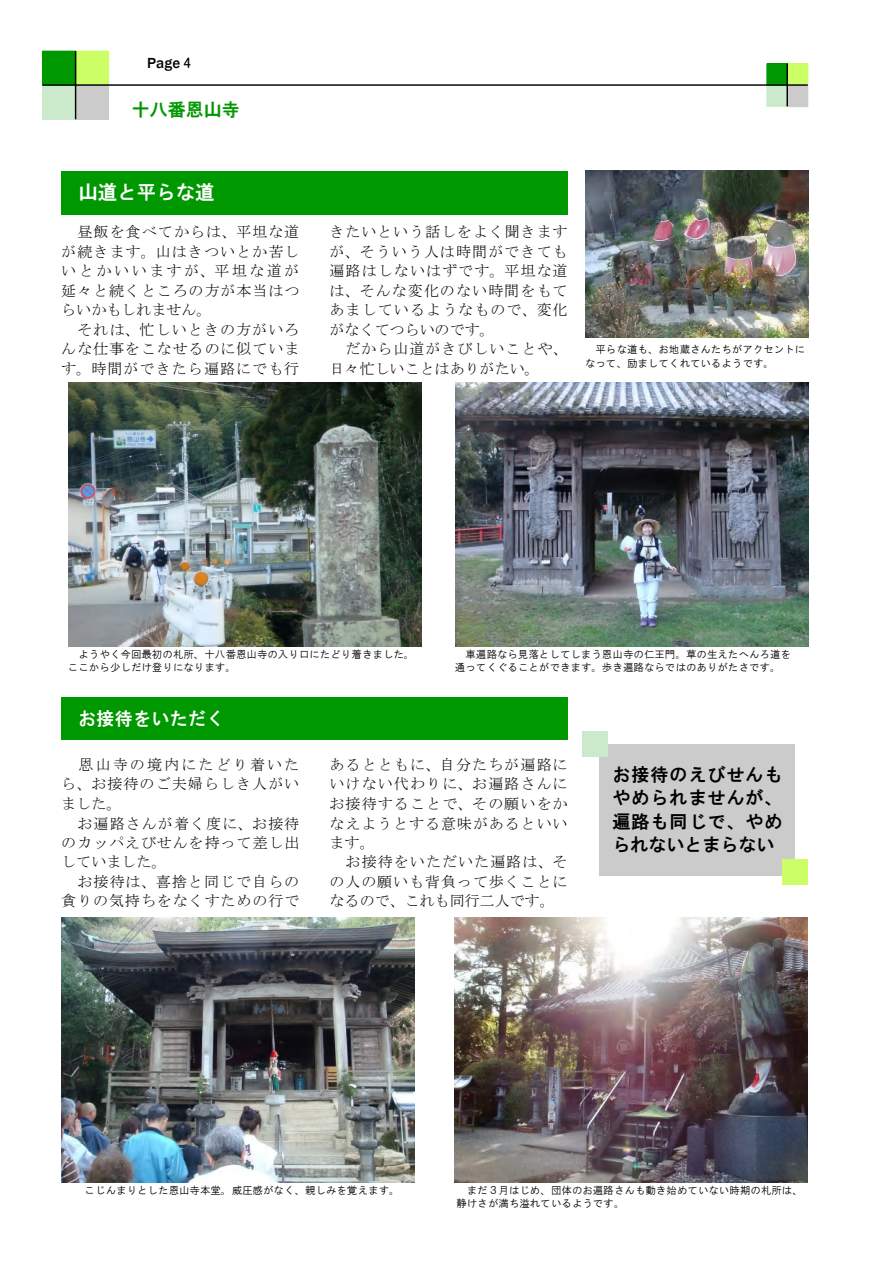
<style>
.page{position:relative;width:893px;height:1263px;background:#fff}
.page>*{position:absolute;margin:0;border:0;box-sizing:border-box;transform-origin:0 0}
.t1{font:19.5px "HG Gothic E";letter-spacing:-.005em;color:#fff}
.t2{font:18px/23.4px "HG Gothic E";letter-spacing:.06em;color:#000;text-align:justify}
.t3{font:18px "HG Gothic E";letter-spacing:.02em;color:#fff}
.t4{font:18px "HG Gothic E";color:#009800}
.t5{font:15px/19.5px "MS Mincho";letter-spacing:.055em;color:#000;text-align:justify}
.t6{font:15px/19.5px "MS Mincho";letter-spacing:.03em;color:#000}
.t7{font:500 15px "Franklin Gothic";color:#000}
.t8{font:10.5px/13.6px "HG Gothic M";letter-spacing:-.005em;color:#000}
.s1{font-family:"MS P Gothic";font-weight:400}
</style>
<div class="page">
<div style="left:600px;top:744px;width:195px;height:132px;background:#cbcbcb"></div>
<div style="left:582px;top:731px;width:26px;height:25px;background:#cbeacb"></div>
<div style="left:783px;top:859px;width:25px;height:26px;background:#cbff65"></div>
<div style="left:61px;top:697px;width:506px;height:42px;background:#009800"></div>
<div style="left:76px;top:51px;width:33px;height:34px;background:#cbff65"></div>
<div style="left:75px;top:51px;width:34px;height:34px;border:1px solid #cbff65"></div>
<div style="left:42px;top:85px;width:33px;height:34px;background:#cbeacb"></div>
<div style="left:42px;top:85px;width:34px;height:34px;border:1px solid #cbeacb"></div>
<div style="left:76px;top:85px;width:33px;height:34px;background:#cbcbcb"></div>
<div style="left:75px;top:85px;width:34px;height:34px;border:1px solid #cbcbcb"></div>
<div style="left:42px;top:51px;width:33px;height:34px;background:#009800"></div>
<div style="left:42px;top:51px;width:34px;height:34px;border:1px solid #009800"></div>
<div style="left:787px;top:64px;width:21px;height:21px;background:#cbff65"></div>
<div style="left:767px;top:85px;width:20px;height:21px;background:#cbeacb"></div>
<div style="left:767px;top:85px;width:20px;height:22px;border:1px solid #cbeacb"></div>
<div style="left:787px;top:85px;width:21px;height:21px;background:#cbcbcb"></div>
<div style="left:787px;top:85px;width:21px;height:22px;border:1px solid #cbcbcb"></div>
<div style="left:767px;top:64px;width:20px;height:21px;background:#009800"></div>
<hr style="left:786px;top:64px;width:2px;height:42px;background:#000">
<hr style="left:75px;top:51px;width:1px;height:68px;background:#000">
<hr style="left:42px;top:84px;width:766px;height:2px;background:#000">
<div style="left:61px;top:171px;width:506px;height:44px;background:#009800"></div>
<img style="left:585px;top:171px;width:223px;height:167px">
<img style="left:68px;top:382px;width:353px;height:265px">
<img style="left:455px;top:382px;width:353px;height:265px">
<img style="left:61px;top:918px;width:353px;height:264px">
<img style="left:455px;top:918px;width:352px;height:264px">
<p class="t7" style="left:147px;top:54px;width:45px">Page <span class="s1">4</span></p>
<p class="t4" style="left:132px;top:100px;width:109px">十八番恩山寺</p>
<h1 class="t1" style="left:78px;top:182px;width:138px">山道と平らな道</h1>
<p class="t5" style="left:61px;top:222px;width:240px;text-indent:16px">昼飯を食べてからは、平坦な道が続きます。山はきついとか苦しいとかいいますが、平坦な道が延々と続くところの方が本当はつらいかもしれません。</p>
<p class="t5" style="left:61px;top:320px;width:240px;text-indent:16px">それは、忙しいときの方がいろんな仕事をこなせるのに似ています。時間ができたら遍路にでも行</p>
<p class="t5" style="left:329px;top:222px;width:240px">きたいという話しをよく聞きますが、そういう人は時間ができても遍路はしないはずです。平坦な道は、そんな変化のない時間をもてあましているようなもので、変化がなくてつらいのです。</p>
<p class="t6" style="left:329px;top:339px;width:239px;text-indent:16px">だから山道がきびしいことや、日々忙しいことはありがたい。</p>
<p class="t8" style="left:585px;top:343px;width:222px;text-indent:10px">平らな道も、お地蔵さんたちがアクセントになって、励ましてくれているようです。</p>
<p class="t8" style="left:68px;top:647px;width:348px;text-indent:10px">ようやく今回最初の札所、十八番恩山寺の入り口にたどり着きました。ここから少しだけ登りになります。</p>
<p class="t8" style="left:455px;top:647px;width:337px;text-indent:10px">車遍路なら見落としてしまう恩山寺の仁王門。草の生えたへんろ道を通ってくぐることができます。歩き遍路ならではのありがたさです。</p>
<p class="t3" style="left:78px;top:709px;width:148px">お接待をいただく</p>
<p class="t5" style="left:61px;top:755px;width:240px;text-indent:17px">恩山寺の境内にたどり着いたら、お接待のご夫婦らしき人がいました。</p>
<p class="t5" style="left:61px;top:813px;width:240px;text-indent:16px">お遍路さんが着く度に、お接待のカッパえびせんを持って差し出していました。</p>
<p class="t5" style="left:61px;top:872px;width:240px;text-align:right">お接待は、喜捨と同じで自らの貪りの気持ちをなくすための行で</p>
<p class="t5" style="left:329px;top:755px;width:240px">あるとともに、自分たちが遍路にいけない代わりに、お遍路さんにお接待することで、その願いをかなえようとする意味があるといいます。</p>
<p class="t5" style="left:329px;top:852px;width:240px;text-indent:16px">お接待をいただいた遍路は、その人の願いも背負って歩くことになるので、これも同行二人です。</p>
<p class="t2" style="left:612px;top:763px;width:172px">お接待のえびせんもやめられませんが、遍路も同じで、やめられないとまらない</p>
<p class="t8" style="left:85px;top:1183px;width:317px">こじんまりとした恩山寺本堂。威圧感がなく、親しみを覚えます。</p>
<p class="t8" style="left:456px;top:1183px;width:348px;text-indent:10px">まだ３月はじめ、団体のお遍路さんも動き始めていない時期の札所は、静けさが満ち溢れているようです。</p>
</div>
